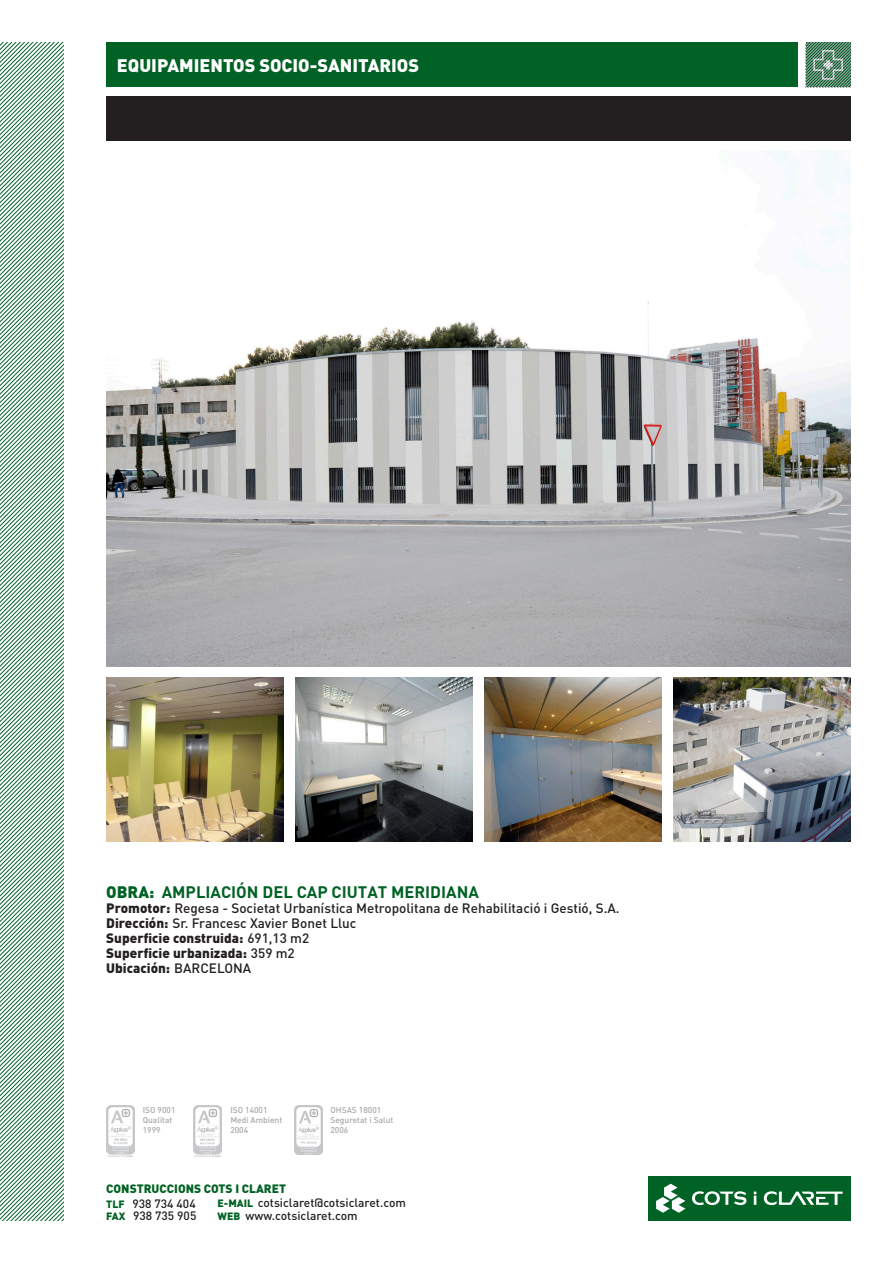
<style>
.page{position:relative;width:893px;height:1263px;background:#fff}
.page>*{position:absolute;margin:0;border:0;box-sizing:border-box;transform-origin:0 0}
.t1{font:900 18px "DIN";color:#fff}
.t2{font:700 16.5px "DIN";color:#006224}
.t3{font:500 13.5px/15px "DIN";color:#231f20}
.t4{font:500 12px/13.5px "DIN";color:#231f20}
.t5{font:900 12px/15px "DIN";color:#006224}
.t6{font:500 8.4px/10.1px "DIN";color:#a8a9ad}
.s1{font-weight:900}
.s2{font-size:10.5px}
.s3{font-weight:500;color:#231f20}
.s4{font-weight:900;font-size:10.5px;color:#006224}
</style>
<div class="page">
<svg style="left:0;top:43px;width:64px;height:1177px"></svg>
<img style="left:194px;top:1106px;width:28px;height:51px">
<img style="left:294px;top:1106px;width:28px;height:48px">
<div style="left:648px;top:1176px;width:202px;height:44px;background:#006224"></div>
<svg style="left:692px;top:1191px;width:54px;height:14px"></svg>
<svg style="left:764px;top:1191px;width:79px;height:14px"></svg>
<svg style="left:754px;top:1191px;width:2px;height:14px"></svg>
<svg style="left:656px;top:1184px;width:29px;height:29px"></svg>
<img style="left:106px;top:1106px;width:28px;height:51px">
<div style="left:106px;top:43px;width:691px;height:44px;background:#006224"></div>
<div style="left:106px;top:96px;width:744px;height:44px;background:#231f20"></div>
<svg style="left:806px;top:43px;width:44px;height:44px;background:#5f8c72"></svg>
<img style="left:106px;top:151px;width:744px;height:515px">
<img style="left:106px;top:678px;width:177px;height:164px">
<img style="left:295px;top:678px;width:177px;height:164px">
<img style="left:484px;top:678px;width:177px;height:164px">
<img style="left:673px;top:678px;width:177px;height:164px">
<h1 class="t1" style="left:117px;top:54px;width:304px">EQUIPAMIENTOS SOCIO-SANITARIOS</h1>
<p class="t2" style="left:106px;top:881px;width:374px"><span class="s1">OBRA:</span> AMPLIACIÓN DEL CAP CIUTAT MERIDIANA</p>
<p class="t3" style="left:106px;top:900px;width:515px"><span class="s1">Promotor:</span> Regesa - Societat Urbanística Metropolitana de Rehabilitació i Gestió, S.A.<br><span class="s1">Dirección:</span> Sr. Francesc Xavier Bonet Lluc<br><span class="s1">Superficie construida:</span> 691,13 m2<br><span class="s1">Superficie urbanizada:</span> 359 m2<br><span class="s1">Ubicación:</span> BARCELONA</p>
<p class="t6" style="left:143px;top:1104px;width:34px">ISO 9001<br>Qualitat<br>1999</p>
<p class="t6" style="left:230px;top:1104px;width:53px">ISO 14001<br>Medi Ambient<br>2004</p>
<p class="t6" style="left:330px;top:1104px;width:64px">OHSAS 18001<br>Seguretat i Salut<br>2006</p>
<p class="t5" style="left:106px;top:1181px;width:181px">CONSTRUCCIONS COTS I CLARET<br><span class="s2">TLF</span> <span class="s3">938 734 404</span></p>
<p class="t4" style="left:106px;top:1209px;width:92px"><span class="s4">FAX</span> 938 735 905</p>
<p class="t4" style="left:218px;top:1195px;width:190px"><span class="s4">E-MAIL</span> cotsiclaret@cotsiclaret.com<br><span class="s4">WEB</span> www.cotsiclaret.com</p>
</div>
